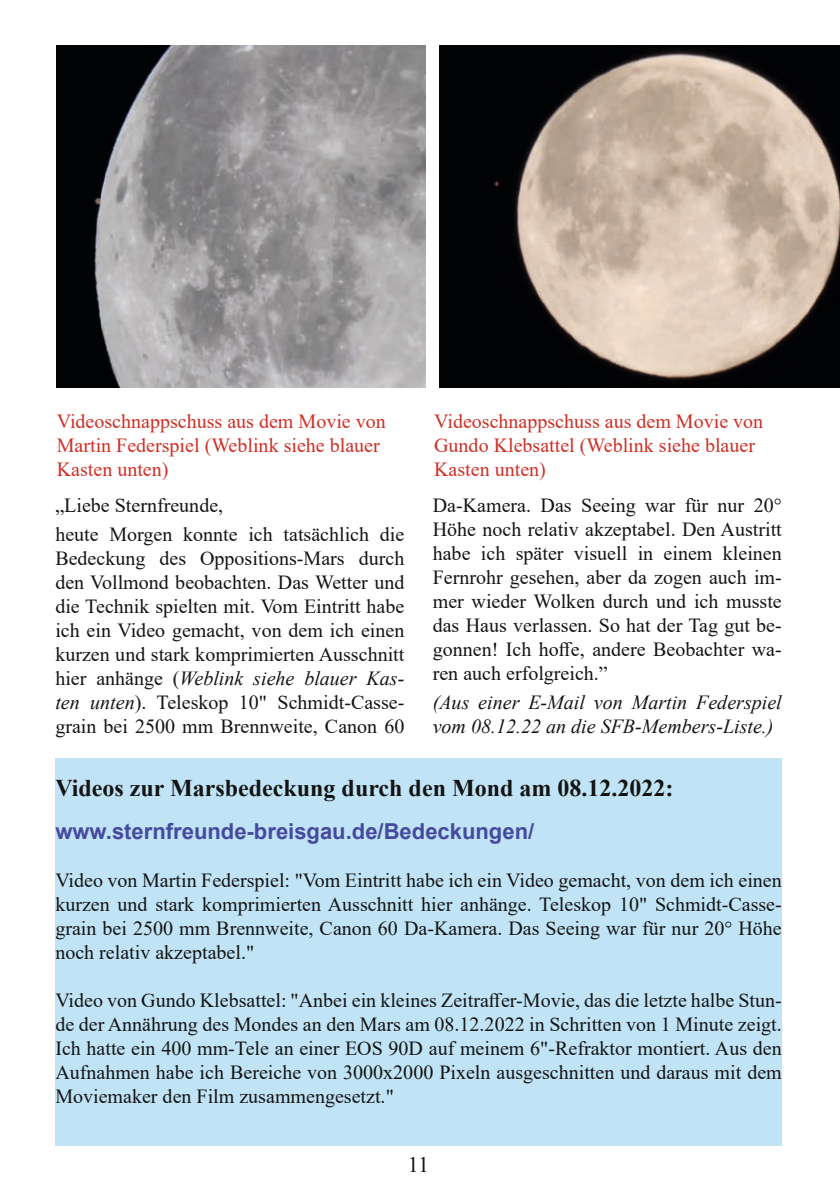
<style>
.page{position:relative;width:840px;height:1191px;background:#fff}
.page>*{position:absolute;margin:0;border:0;box-sizing:border-box;transform-origin:0 0}
.t1{font:700 24px "Times New Roman";color:#131413}
.t2{font:700 22px "Arial";color:#464a9e}
.t3{font:22px "Times New Roman";color:#131413}
.t4{font:20px/24px "Times New Roman";color:#131413;text-align:justify}
.t5{font:20px/24px "Times New Roman";color:#d02e25}
.t6{font:italic 20px/24px "Times New Roman";color:#131413}
.s1{font-style:italic}
</style>
<div class="page">
<img style="left:57px;top:45px;width:368px;height:342px">
<div style="left:55px;top:758px;width:726px;height:387px;background:#c0e3f5"></div>
<img style="left:439px;top:45px;width:400px;height:342px">
<p class="t5" style="left:57px;top:408px;width:330px">Videoschnappschuss aus dem Movie von<br>Martin Federspiel (Weblink siehe blauer<br>Kasten unten)</p>
<p class="t5" style="left:434px;top:408px;width:330px">Videoschnappschuss aus dem Movie von<br>Gundo Klebsattel (Weblink siehe blauer<br>Kasten unten)</p>
<p class="t4" style="left:55px;top:489px;width:350px;line-height:29.6px">„Liebe Sternfreunde,<br>heute Morgen konnte ich tatsächlich die</p>
<p class="t4" style="left:55px;top:546px;width:350px">Bedeckung des Oppositions-Mars durch den Vollmond beobachten. Das Wetter und die Technik spielten mit. Vom Eintritt habe ich ein Video gemacht, von dem ich einen kurzen und stark komprimierten Ausschnitt hier anhänge (<span class="s1">Weblink siehe blauer Kas&shy;ten unten</span>). Teleskop 10" Schmidt-Casse&shy;grain bei 2500 mm Brennweite, Canon 60</p>
<p class="t4" style="left:432px;top:492px;width:350px">Da-Kamera. Das Seeing war für nur 20° Höhe noch relativ akzeptabel. Den Austritt habe ich später visuell in einem kleinen Fernrohr gesehen, aber da zogen auch im&shy;mer wieder Wolken durch und ich musste das Haus verlassen. So hat der Tag gut be&shy;gonnen! Ich hoffe, andere Beobachter wa&shy;ren auch erfolgreich.”</p>
<p class="t6" style="left:432px;top:690px;width:350px">(Aus einer E-Mail von Martin Federspiel vom 08.12.22 an die SFB-Members-Liste.)</p>
<p class="t1" style="left:55px;top:770px;width:619px">Videos zur Marsbedeckung durch den Mond am 08.12.2022:</p>
<p class="t2" style="left:55px;top:816px;width:480px">www.sternfreunde-breisgau.de/Bedeckungen/</p>
<p class="t4" style="left:55px;top:867px;width:727px">Video von Martin Federspiel: "Vom Eintritt habe ich ein Video gemacht, von dem ich einen kurzen und stark komprimierten Ausschnitt hier anhänge. Teleskop 10" Schmidt-Casse&shy;grain bei 2500 mm Brennweite, Canon 60 Da-Kamera. Das Seeing war für nur 20° Höhe noch relativ akzeptabel."</p>
<p class="t4" style="left:55px;top:987px;width:727px">Video von Gundo Klebsattel: "Anbei ein kleines Zeitraffer-Movie, das die letzte halbe Stun&shy;de der Annährung des Mondes an den Mars am 08.12.2022 in Schritten von 1 Minute zeigt.<br>Ich hatte ein 400 mm-Tele an einer EOS 90D auf meinem 6"-Refraktor montiert. Aus den Aufnahmen habe ich Bereiche von 3000x2000 Pixeln ausgeschnitten und daraus mit dem Moviemaker den Film zusammengesetzt."</p>
<p class="t3" style="left:408px;top:1149px;width:23px">11</p>
</div>
